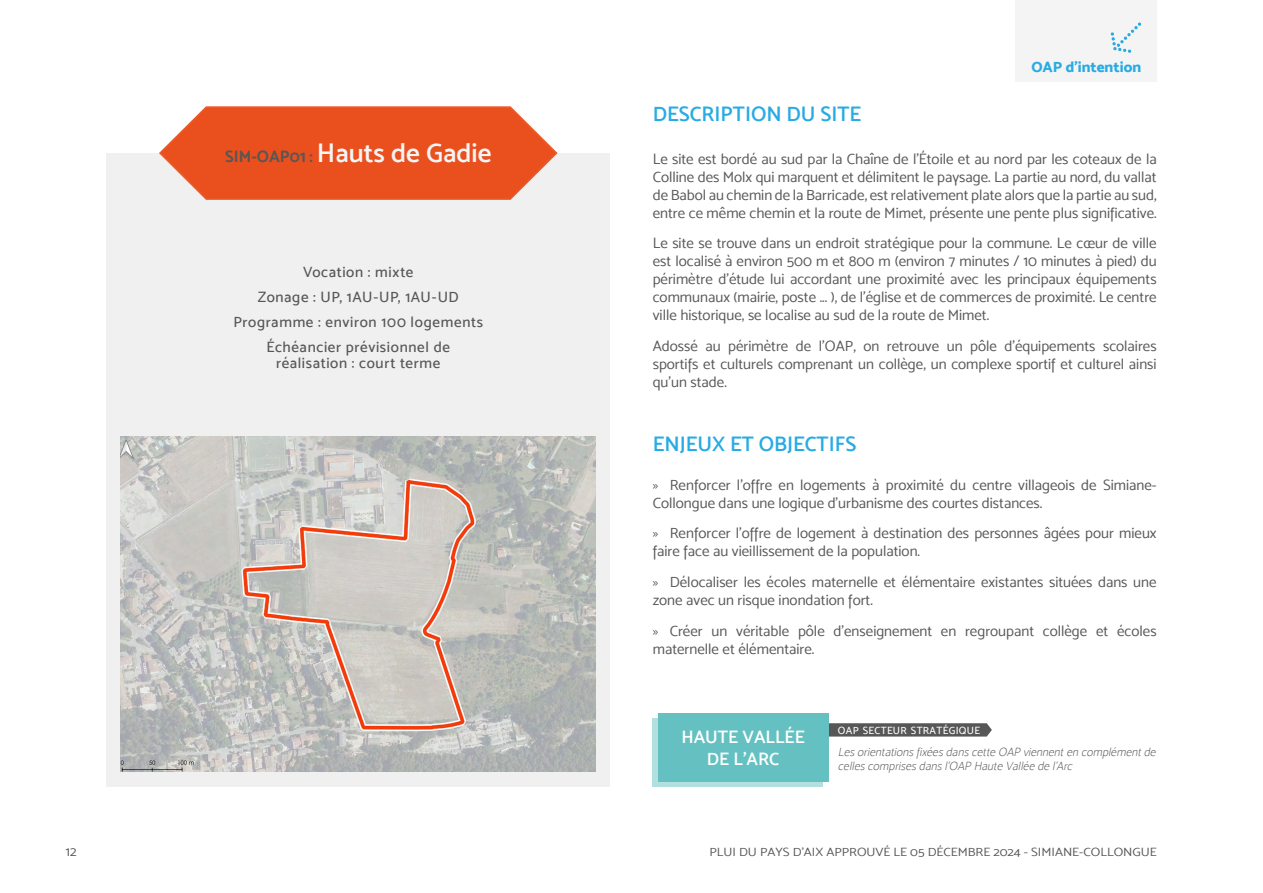
<style>
.page{position:relative;width:1263px;height:893px;background:#fff}
.page>*{position:absolute;margin:0;border:0;box-sizing:border-box;transform-origin:0 0}
.Nom_OAP{font:27px "Mosk Semi Bold 600";color:#f4f4f4}
.Titre_3_-_bleu{font:21px "Mosk Semi Bold 600";color:#28abe3}
.symbole3{font:18px/21.6px "Mosk Semi Bold 600";color:#fff;text-align:center}
.t1{font:15px/18px "Mosk Normal 400";color:#575756}
.Encadré{font:15px/16.5px "Mosk Medium 500";letter-spacing:.045em;color:#575756;text-align:center}
.t2{font:15px "Mosk Extra Bold 800";color:#28abe3}
.t3{font:13.5px "Mosk Normal 400";color:#575756}
.symbole_2{font:italic 12px/14.4px "Mosk Thin 100";color:#575756}
.t4{font:12px "Mosk Normal 400";color:#575756;scale:1.1 1}
.symbole{font:10.5px "Mosk Medium 500";letter-spacing:.03em;color:#fff}
.s1{font-family:"Mosk Bold 700";font-size:16.5px;color:#575756}
.s2{font-family:"Mosk Light 300"}
</style>
<div class="page">
<div style="left:106px;top:153px;width:504px;height:634px;background:#f0f0f0"></div>
<svg style="left:159px;top:106px;width:399px;height:94px;background:#ea6439"></svg>
<svg style="left:653px;top:719px;width:170px;height:68px"></svg>
<svg style="left:828px;top:723px;width:164px;height:14px;background:#626262"></svg>
<div style="left:658px;top:713px;width:170px;height:68px;background:#65c1c1"></div>
<img style="left:121px;top:436px;width:474px;height:336px">
<div style="left:1015px;top:0;width:142px;height:81px;background:#f4f4f4"></div>
<svg style="left:1110px;top:22px;width:31px;height:31px"></svg>
<p class="Nom_OAP" style="left:225px;top:137px;width:268px"><span class="s1">SIM-OAP01 :</span> Hauts de Gadie</p>
<p class="Encadré" style="left:303px;top:263px;width:112px">Vocation : mixte</p>
<p class="Encadré" style="left:258px;top:288px;width:203px">Zonage : UP, 1AU-UP, 1AU-UD</p>
<p class="Encadré" style="left:233px;top:313px;width:251px">Programme : environ 100 logements</p>
<p class="Encadré" style="left:266px;top:338px;width:185px">Échéancier prévisionnel de réalisation : court terme</p>
<p class="Titre_3_-_bleu" style="left:653px;top:102px;width:210px">DESCRIPTION DU SITE</p>
<p class="t2" style="left:1031px;top:57px;width:111px">OAP d'intention</p>
<p class="t1" style="left:653px;top:150px;width:505px;text-align:justify">Le site est bordé au sud par la Chaîne de l'Étoile et au nord par les coteaux de la Colline des Molx qui marquent et délimitent le paysage. La partie au nord, du vallat de Babol au chemin de la Barricade, est relativement plate alors que la partie au sud, entre ce même chemin et la route de Mimet, présente une pente plus significative.</p>
<p class="t1" style="left:653px;top:234px;width:505px;text-align:justify">Le site se trouve dans un endroit stratégique pour la commune. Le cœur de ville est localisé à environ 500 m et 800 m (environ 7 minutes / 10 minutes à pied) du périmètre d'étude lui accordant une proximité avec les principaux équipements communaux (mairie, poste ... ), de l'église et de commerces de proximité. Le centre ville historique, se localise au sud de la route de Mimet.</p>
<p class="t1" style="left:653px;top:337px;width:505px;text-align:justify">Adossé au périmètre de l'OAP, on retrouve un pôle d'équipements scolaires sportifs et culturels comprenant un collège, un complexe sportif et culturel ainsi qu'un stade.</p>
<p class="Titre_3_-_bleu" style="left:653px;top:431px;width:205px">ENJEUX ET OBJECTIFS</p>
<p class="t1" style="left:653px;top:475px;width:505px"><span class="s2">»</span> Renforcer l'offre en logements à proximité du centre villageois de Simiane-<br>Collongue dans une logique d'urbanisme des courtes distances.</p>
<p class="t1" style="left:653px;top:524px;width:505px"><span class="s2">»</span> Renforcer l’offre de logement à destination des personnes âgées pour mieux faire face au vieillissement de la population.</p>
<p class="t1" style="left:653px;top:573px;width:505px"><span class="s2">»</span> Délocaliser les écoles maternelle et élémentaire existantes situées dans une zone avec un risque inondation fort.</p>
<p class="t1" style="left:653px;top:622px;width:505px"><span class="s2">»</span> Créer un véritable pôle d'enseignement en regroupant collège et écoles maternelle et élémentaire.</p>
<p class="symbole3" style="left:681px;top:726px;width:125px">HAUTE VALLÉE<br>DE L’ARC</p>
<p class="symbole" style="left:838px;top:724px;width:144px">OAP SECTEUR STRATÉGIQUE</p>
<p class="symbole_2" style="left:838px;top:745px;width:322px">Lesorientationsfixéesdanscette OAP viennenten complémentde cellescomprisesdansl’OAP Haute Vallée de l’Arc</p>
<p class="t3" style="left:66px;top:843px;width:12px">12</p>
<p class="t4" style="left:709px;top:844px;width:408px">PLUI DU PAYS D’AIX APPROUVÉ LE 05 DÉCEMBRE 2024 - SIMIANE-COLLONGUE</p>
</div>
